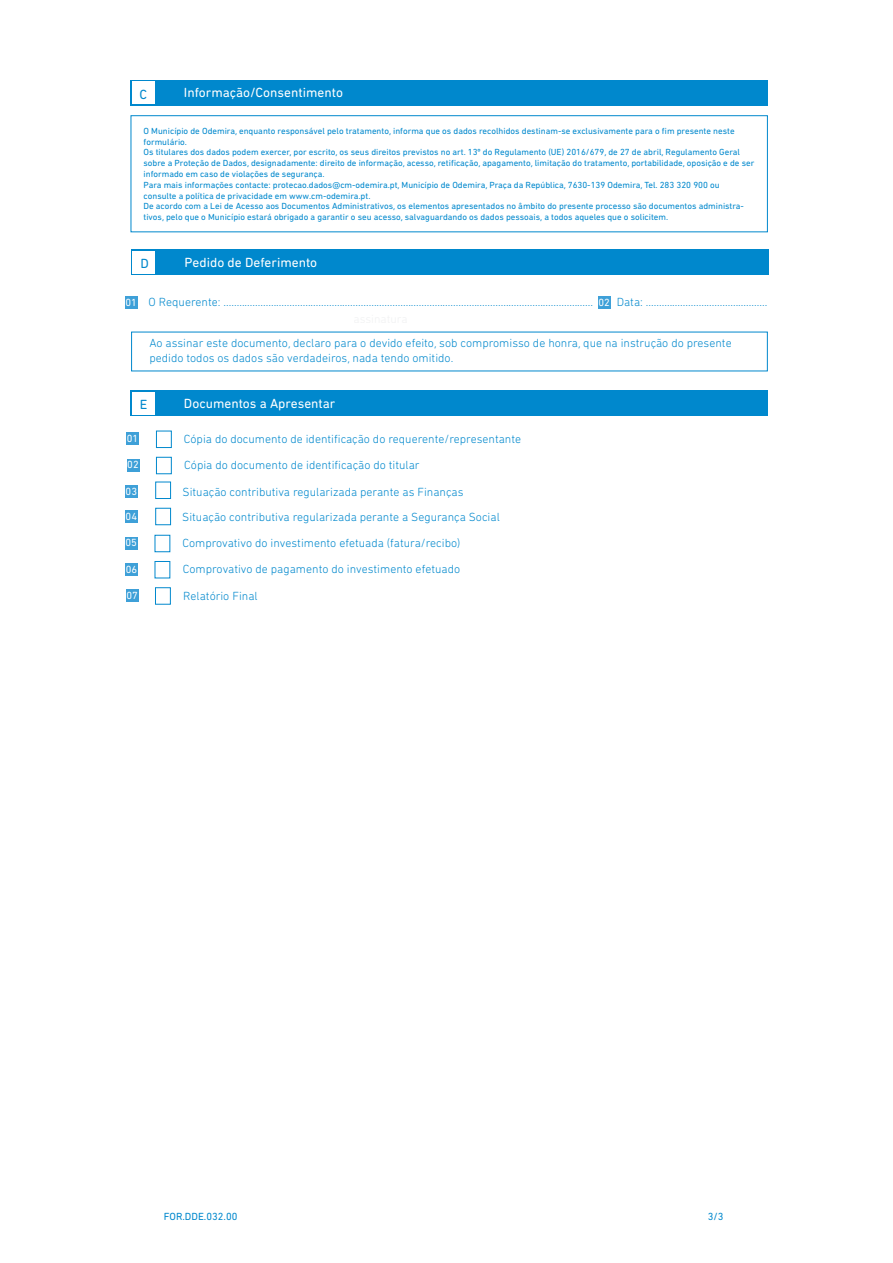
<style>
.page{position:relative;width:893px;height:1263px;background:#fff}
.page>*{position:absolute;margin:0;border:0;box-sizing:border-box;transform-origin:0 0}
.t1{font:13.5px "DIN Next Rounded LT Pro";color:#fff}
.t2{font:13.5px "DIN Next Rounded LT Pro";color:#0088cd}
.t3{font:300 12px/14.4px "DIN Next Rounded LT Pro";color:#0088cd}
.t4{font:10.5px "DIN Next Rounded LT Pro";color:#0088cd}
.t5{font:10.5px "DIN Next Rounded LT Pro";color:#fff}
.t6{font:9px/10.8px "DIN Next Rounded LT Pro";color:#0088cd}
.s1{font-weight:400;font-size:10.5px;color:#fff}
</style>
<div class="page">
<div style="left:125px;top:296px;width:13px;height:13px;background:#3ea0d8"></div>
<div style="left:598px;top:296px;width:13px;height:13px;background:#3ea0d8"></div>
<div style="left:131px;top:250px;width:638px;height:25px;background:#0088cd"></div>
<div style="left:132px;top:251px;width:23px;height:23px;background:#fff"></div>
<div style="left:131px;top:115px;width:637px;height:117px;border:1px solid #0088cd"></div>
<div style="left:131px;top:80px;width:637px;height:25px;background:#0088cd"></div>
<div style="left:132px;top:81px;width:22px;height:23px;background:#fff"></div>
<div style="left:131px;top:391px;width:637px;height:25px;background:#0088cd"></div>
<div style="left:132px;top:392px;width:23px;height:23px;background:#fff"></div>
<div style="left:126px;top:433px;width:13px;height:12px;background:#3ea0d8"></div>
<div style="left:127px;top:459px;width:12px;height:12px;background:#3ea0d8"></div>
<div style="left:156px;top:431px;width:16px;height:17px;border:1px solid #0088cd"></div>
<div style="left:156px;top:457px;width:16px;height:17px;border:1px solid #0088cd"></div>
<div style="left:125px;top:537px;width:13px;height:12px;background:#3ea0d8"></div>
<div style="left:125px;top:563px;width:13px;height:13px;background:#3ea0d8"></div>
<div style="left:155px;top:561px;width:15px;height:17px;border:1px solid #0088cd"></div>
<div style="left:125px;top:485px;width:13px;height:13px;background:#3ea0d8"></div>
<div style="left:125px;top:510px;width:13px;height:13px;background:#3ea0d8"></div>
<div style="left:155px;top:482px;width:16px;height:17px;border:1px solid #0088cd"></div>
<div style="left:155px;top:508px;width:16px;height:17px;border:1px solid #0088cd"></div>
<div style="left:126px;top:589px;width:12px;height:13px;background:#3ea0d8"></div>
<div style="left:155px;top:587px;width:16px;height:18px;border:1px solid #0088cd"></div>
<h1 class="t2" style="left:140px;top:87px;width:9px">C</h1>
<h1 class="t1" style="left:184px;top:85px;width:161px">Informação/Consentimento</h1>
<p class="t6" style="left:144px;top:125px;width:612px">O Município de Odemira, enquanto responsável pelo tratamento, informa que os dados recolhidos destinam-se exclusivamente para o fim presente neste formulário.<br>Os titulares dos dados podem exercer, por escrito, os seus direitos previstos no art. 13º do Regulamento (UE) 2016/679, de 27 de abril, Regulamento Geral sobre a Proteção de Dados, designadamente: direito de informação, acesso, retificação, apagamento, limitação do tratamento, portabilidade, oposição e de ser informado em caso de violações de segurança.<br>Para mais informações contacte: protecao.dados@cm-odemira.pt, Município de Odemira, Praça da República, 7630-139 Odemira, Tel. 283 320 900 ou consulte a política de privacidade em www.cm-odemira.pt.<br>De acordo com a Lei de Acesso aos Documentos Administrativos, os elementos apresentados no âmbito do presente processo são documentos administra&shy;tivos, pelo que o Município estará obrigado a garantir o seu acesso, salvaguardando os dados pessoais, a todos aqueles que o solicitem.</p>
<h1 class="t2" style="left:140px;top:256px;width:10px">D</h1>
<h1 class="t1" style="left:185px;top:254px;width:134px">Pedido de Deferimento</h1>
<h2 class="t3" style="left:126px;top:295px;width:469px"><span class="s1">01</span> O Requerente: ............................................................................................................................................</h2>
<h2 class="t3" style="left:617px;top:295px;width:152px">Data: ..............................................</h2>
<p class="t5" style="left:599px;top:296px;width:13px">02</p>
<h2 class="t3" style="left:149px;top:336px;width:584px">Ao assinar este documento, declaro para o devido efeito, sob compromisso de honra, que na instrução do presente pedido todos os dados são verdadeiros, nada tendo omitido.</h2>
<h1 class="t2" style="left:140px;top:397px;width:9px">E</h1>
<h1 class="t1" style="left:184px;top:395px;width:153px">Documentos a Apresentar</h1>
<p class="t5" style="left:127px;top:433px;width:13px">01</p>
<h2 class="t3" style="left:184px;top:432px;width:339px">Cópia do documento de identificação do requerente/representante</h2>
<p class="t5" style="left:127px;top:459px;width:13px">02</p>
<h2 class="t3" style="left:184px;top:458px;width:237px">Cópia do documento de identificação do titular</h2>
<p class="t5" style="left:126px;top:485px;width:13px">03</p>
<p class="t5" style="left:126px;top:510px;width:13px">04</p>
<h2 class="t3" style="left:182px;top:479px;width:319px;line-height:25.5px">Situação contributiva regularizada perante as Finanças<br>Situação contributiva regularizada perante a Segurança Social</h2>
<p class="t5" style="left:125px;top:537px;width:13px">05</p>
<h2 class="t3" style="left:182px;top:536px;width:280px">Comprovativo do investimento efetuada (fatura/recibo)</h2>
<p class="t5" style="left:126px;top:563px;width:13px">06</p>
<h2 class="t3" style="left:183px;top:562px;width:279px">Comprovativo de pagamento do investimento efetuado</h2>
<p class="t5" style="left:126px;top:589px;width:13px">07</p>
<h2 class="t3" style="left:183px;top:588px;width:76px">Relatório Final</h2>
<p class="t4" style="left:164px;top:1210px;width:75px">FOR.DDE.032.00</p>
<p class="t4" style="left:708px;top:1210px;width:17px">3/3</p>
</div>
